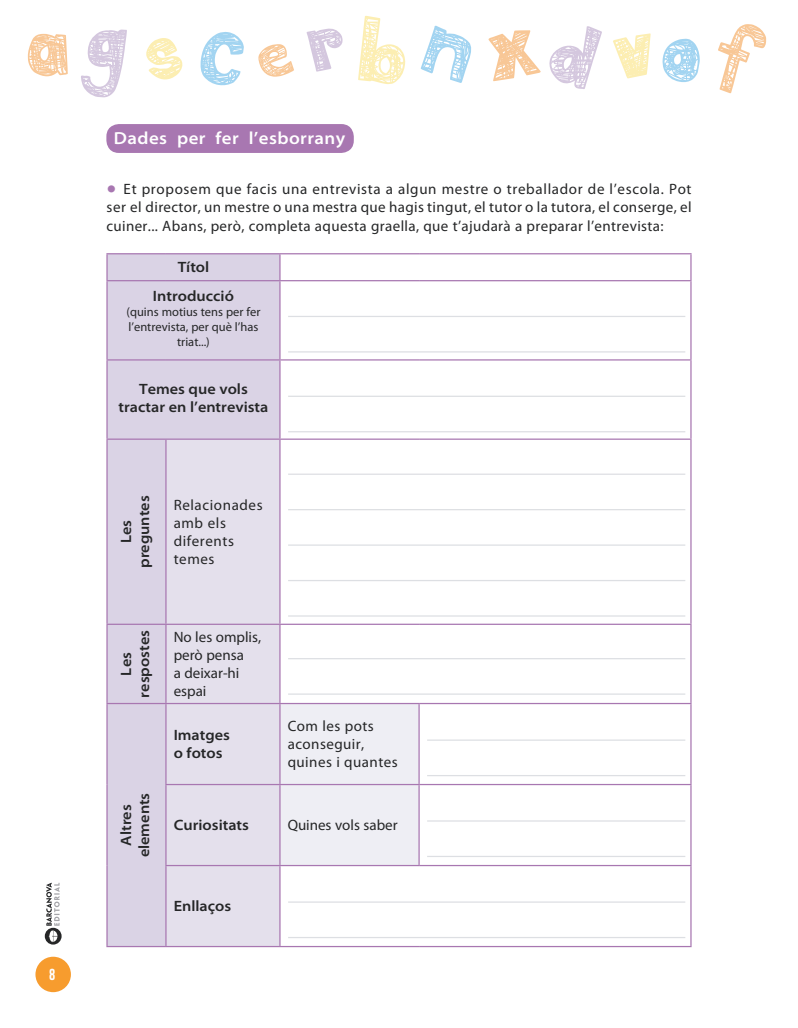
<style>
.page{position:relative;width:798px;height:1028px;background:#fff}
.page>*{position:absolute;margin:0;border:0;box-sizing:border-box;transform-origin:0 0}
.t1{font:600 semi-expanded 17.5px "Myriad Pro";letter-spacing:.025em;color:#fff}
.t2{font:15px/18px "Myriad Pro";letter-spacing:.025em;color:#252627}
.t3{font:600 semi-expanded 15px/18px "Myriad Pro";color:#252627;text-align:center}
.t4{font:15px/18px "Myriad Pro";color:#252627}
.t5{font:700 15px "Heading Pro";color:#fff}
.t6{font:12.5px/15px "Myriad Pro";color:#252627;text-align:center}
.s1{font-family:"VAG Rounded Std";font-weight:300;font-size:20px;color:#a877b1}
</style>
<div class="page">
<div style="left:106px;top:124px;width:247px;height:29px;background:#a877b1;border-radius:12px"></div>
<div style="left:108px;top:254px;width:171px;height:692px;background:#dad3e5"></div>
<svg style="left:280px;top:254px;width:410px;height:611px"></svg>
<div style="left:166px;top:440px;width:113px;height:506px;background:#e4e0ec"></div>
<div style="left:280px;top:704px;width:138px;height:161px;background:#eeeef4"></div>
<hr style="left:106px;top:253px;width:60px;height:1px;background:#a877b1">
<hr style="left:106px;top:254px;width:2px;height:26px;background:#a877b1">
<hr style="left:166px;top:253px;width:114px;height:1px;background:#a877b1">
<hr style="left:280px;top:253px;width:139px;height:1px;background:#a877b1">
<svg style="left:279px;top:254px;width:1px;height:26px"></svg>
<hr style="left:419px;top:253px;width:272px;height:1px;background:#a877b1">
<svg style="left:690px;top:254px;width:1px;height:26px"></svg>
<hr style="left:106px;top:280px;width:60px;height:1px;background:#a877b1">
<hr style="left:106px;top:281px;width:2px;height:78px;background:#a877b1">
<hr style="left:166px;top:280px;width:114px;height:1px;background:#a877b1">
<hr style="left:280px;top:280px;width:139px;height:1px;background:#a877b1">
<hr style="left:279px;top:281px;width:1px;height:78px;background:#a877b1">
<hr style="left:419px;top:280px;width:272px;height:1px;background:#a877b1">
<hr style="left:690px;top:281px;width:1px;height:78px;background:#a877b1">
<hr style="left:106px;top:359px;width:60px;height:1px;background:#a877b1">
<hr style="left:106px;top:360px;width:2px;height:78px;background:#a877b1">
<hr style="left:166px;top:359px;width:114px;height:1px;background:#a877b1">
<hr style="left:280px;top:359px;width:139px;height:1px;background:#a877b1">
<hr style="left:279px;top:360px;width:1px;height:78px;background:#a877b1">
<hr style="left:419px;top:359px;width:272px;height:1px;background:#a877b1">
<hr style="left:690px;top:360px;width:1px;height:78px;background:#a877b1">
<hr style="left:106px;top:438px;width:60px;height:2px;background:#a877b1">
<hr style="left:106px;top:440px;width:2px;height:183px;background:#a877b1">
<hr style="left:166px;top:438px;width:114px;height:2px;background:#a877b1">
<hr style="left:165px;top:440px;width:1px;height:183px;background:#a877b1">
<hr style="left:280px;top:438px;width:139px;height:2px;background:#a877b1">
<hr style="left:279px;top:440px;width:1px;height:183px;background:#a877b1">
<hr style="left:419px;top:438px;width:272px;height:2px;background:#a877b1">
<hr style="left:690px;top:440px;width:1px;height:183px;background:#a877b1">
<hr style="left:106px;top:623px;width:60px;height:2px;background:#a877b1">
<hr style="left:106px;top:625px;width:2px;height:78px;background:#a877b1">
<hr style="left:166px;top:623px;width:114px;height:2px;background:#a877b1">
<hr style="left:165px;top:625px;width:1px;height:78px;background:#a877b1">
<hr style="left:280px;top:623px;width:139px;height:2px;background:#a877b1">
<hr style="left:279px;top:625px;width:1px;height:78px;background:#a877b1">
<hr style="left:419px;top:623px;width:272px;height:2px;background:#a877b1">
<hr style="left:690px;top:625px;width:1px;height:78px;background:#a877b1">
<hr style="left:106px;top:703px;width:60px;height:1px;background:#a877b1">
<hr style="left:106px;top:704px;width:2px;height:80px;background:#a877b1">
<hr style="left:166px;top:703px;width:114px;height:1px;background:#a877b1">
<hr style="left:165px;top:704px;width:1px;height:80px;background:#a877b1">
<hr style="left:280px;top:703px;width:139px;height:1px;background:#a877b1">
<hr style="left:279px;top:704px;width:1px;height:80px;background:#a877b1">
<hr style="left:419px;top:703px;width:272px;height:1px;background:#a877b1">
<hr style="left:418px;top:704px;width:1px;height:80px;background:#a877b1">
<hr style="left:690px;top:704px;width:1px;height:80px;background:#a877b1">
<hr style="left:106px;top:784px;width:2px;height:81px;background:#a877b1">
<hr style="left:165px;top:784px;width:115px;height:1px;background:#a877b1">
<hr style="left:165px;top:785px;width:1px;height:80px;background:#a877b1">
<hr style="left:280px;top:784px;width:139px;height:1px;background:#a877b1">
<hr style="left:279px;top:785px;width:1px;height:80px;background:#a877b1">
<hr style="left:419px;top:784px;width:272px;height:1px;background:#a877b1">
<hr style="left:418px;top:785px;width:1px;height:80px;background:#a877b1">
<hr style="left:690px;top:785px;width:1px;height:80px;background:#a877b1">
<hr style="left:106px;top:865px;width:2px;height:81px;background:#a877b1">
<hr style="left:165px;top:865px;width:115px;height:1px;background:#a877b1">
<hr style="left:165px;top:866px;width:1px;height:80px;background:#a877b1">
<hr style="left:280px;top:865px;width:139px;height:1px;background:#a877b1">
<hr style="left:279px;top:866px;width:1px;height:80px;background:#a877b1">
<hr style="left:419px;top:865px;width:272px;height:1px;background:#a877b1">
<hr style="left:690px;top:866px;width:1px;height:80px;background:#a877b1">
<hr style="left:106px;top:946px;width:60px;height:1px;background:#a877b1">
<hr style="left:166px;top:946px;width:114px;height:1px;background:#a877b1">
<hr style="left:280px;top:946px;width:139px;height:1px;background:#a877b1">
<hr style="left:419px;top:946px;width:272px;height:1px;background:#a877b1">
<hr style="left:288px;top:316px;width:397px;height:1px;background:#dddfe3">
<hr style="left:288px;top:351px;width:397px;height:1px;background:#dddfe3">
<hr style="left:288px;top:658px;width:397px;height:1px;background:#dddfe3">
<hr style="left:288px;top:693px;width:397px;height:1px;background:#dddfe3">
<hr style="left:288px;top:901px;width:397px;height:1px;background:#dddfe3">
<hr style="left:288px;top:937px;width:397px;height:1px;background:#dddfe3">
<hr style="left:427px;top:775px;width:258px;height:1px;background:#dddfe3">
<hr style="left:427px;top:739px;width:258px;height:1px;background:#dddfe3">
<hr style="left:427px;top:855px;width:258px;height:2px;background:#dddfe3">
<hr style="left:427px;top:820px;width:258px;height:1px;background:#dddfe3">
<hr style="left:288px;top:396px;width:397px;height:1px;background:#dddfe3">
<hr style="left:288px;top:431px;width:397px;height:1px;background:#dddfe3">
<hr style="left:288px;top:580px;width:397px;height:1px;background:#dddfe3">
<hr style="left:288px;top:544px;width:397px;height:2px;background:#dddfe3">
<hr style="left:288px;top:509px;width:397px;height:1px;background:#dddfe3">
<hr style="left:288px;top:473px;width:397px;height:2px;background:#dddfe3">
<hr style="left:288px;top:615px;width:397px;height:1px;background:#dddfe3">
<div style="left:35px;top:956px;width:36px;height:36px;background:#f79c2e;border-radius:50%"></div>
<svg style="left:45px;top:882px;width:17px;height:62px"></svg>
<p class="t5" style="left:49px;top:965px;width:8px">8</p>
<p class="t1" style="left:114px;top:127px;width:233px">Dades per fer l’esborrany</p>
<p class="t2" style="left:106px;top:179px;width:586px;line-height:18.8px;text-align:justify"><span class="s1">•</span> Et proposem que facis una entrevista a algun mestre o treballador de l’escola. Pot ser el director, un mestre o una mestra que hagis tingut, el tutor o la tutora, el conserge, el cuiner... Abans, però, completa aquesta graella, que t’ajudarà a preparar l’entrevista:</p>
<p class="t3" style="left:153px;top:252px;width:82px;line-height:29.1px">Títol<br>Introducció</p>
<p class="t6" style="left:126px;top:304px;width:135px">(quins motius tens per fer l’entrevista, per què l’has triat...)</p>
<p class="t3" style="left:118px;top:380px;width:151px">Temes que vols tractar en l’entrevista</p>
<p class="t3" style="left:117px;top:568px;width:74px;rotate:-90deg">Les preguntes</p>
<p class="t2" style="left:174px;top:495px;width:90px">Relacionades amb els diferents temes</p>
<p class="t3" style="left:117px;top:697px;width:69px;rotate:-90deg">Les respostes</p>
<p class="t4" style="left:174px;top:627px;width:89px">No les omplis, però pensa<br>a deixar-hi espai</p>
<p class="t3" style="left:117px;top:857px;width:66px;rotate:-90deg">Altres elements</p>
<p class="t3" style="left:174px;top:725px;width:58px;text-align:left">Imatges o fotos</p>
<p class="t2" style="left:287px;top:717px;width:111px">Com les pots aconseguir, quines i quantes</p>
<p class="t3" style="left:174px;top:815px;width:77px">Curiositats</p>
<p class="t4" style="left:287px;top:815px;width:111px">Quines vols saber</p>
<p class="t3" style="left:174px;top:896px;width:59px">Enllaços</p>
</div>
